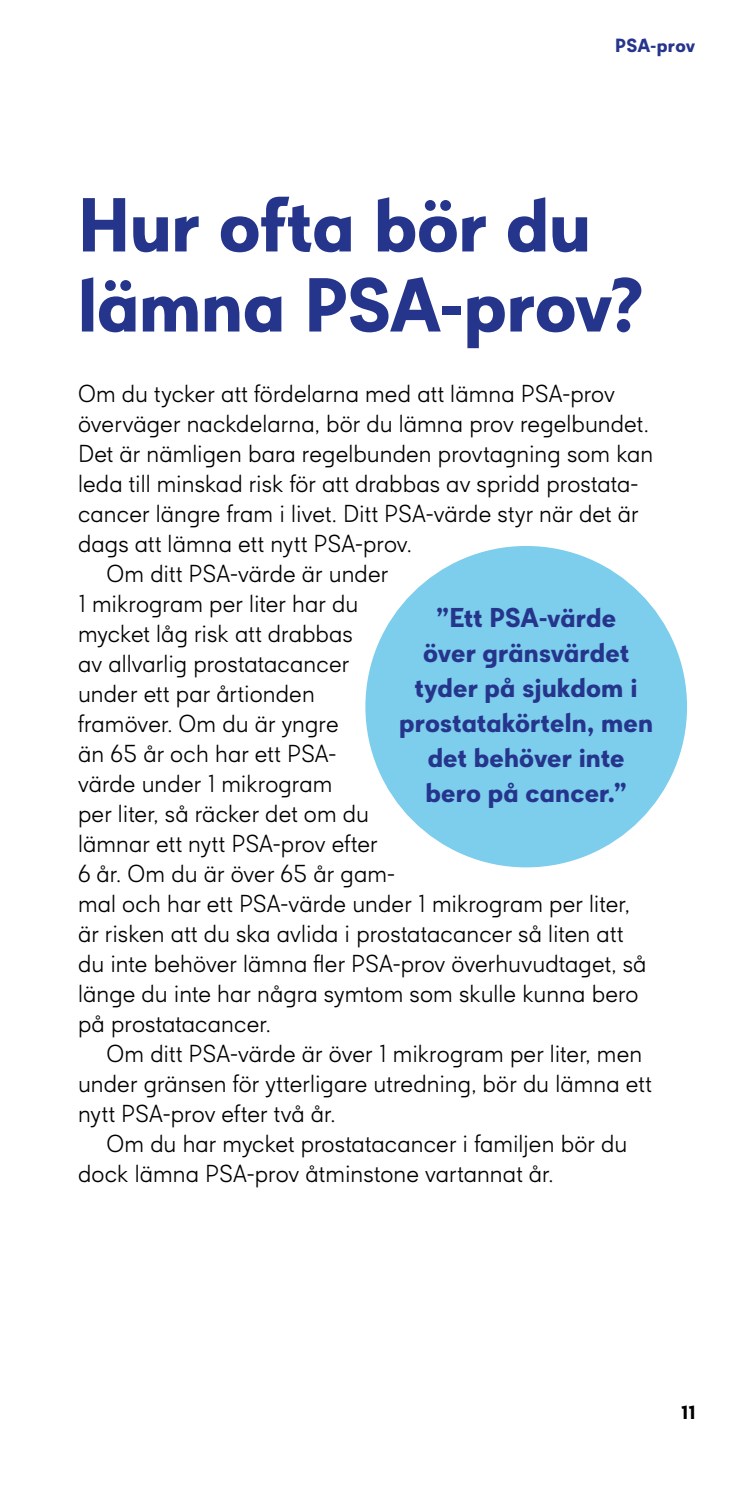
<style>
.page{position:relative;width:745px;height:1489px;background:#fff}
.page>*{position:absolute;margin:0;border:0;box-sizing:border-box;transform-origin:0 0}
.t1{font:700 70px/80px "Cancerfonden Sans";letter-spacing:-.005em;color:#26358c}
.t2{font:700 25px/35px "Cancerfonden Sans";letter-spacing:.005em;color:#26358c;text-align:center}
.t3{font:300 22.5px "Cancerfonden Sans";letter-spacing:.005em;color:#000}
.t4{font:700 17.5px "Cancerfonden Sans";letter-spacing:.015em;color:#26358c}
.t5{font:700 17.5px "Cancerfonden Sans";color:#000}
</style>
<div class="page">
<div style="left:365px;top:546px;width:321px;height:321px;background:#7dcdec;border-radius:50%"></div>
<p class="t4" style="left:614px;top:34px;width:82px">PSA-prov</p>
<h1 class="t1" style="left:78px;top:185px;width:566px">Hur ofta bör du lämna PSA-prov?</h1>
<p class="t3" style="left:78px;top:379px;width:538px">Om du tycker att fördelarna med att lämna PSA-prov</p>
<p class="t3" style="left:78px;top:409px;width:572px">överväger nackdelarna, bör du lämna prov regelbundet.</p>
<p class="t3" style="left:78px;top:439px;width:576px">Det är nämligen bara regelbunden provtagning som kan</p>
<p class="t3" style="left:78px;top:469px;width:561px">leda till minskad risk för att drabbas av spridd prostata-</p>
<p class="t3" style="left:78px;top:498px;width:561px">cancer längre fram i livet. Ditt PSA-värde styr när det är</p>
<p class="t3" style="left:78px;top:528px;width:335px">dags att lämna ett nytt PSA-prov.</p>
<p class="t3" style="left:106px;top:558px;width:283px">Om ditt PSA-värde är under</p>
<p class="t3" style="left:78px;top:588px;width:281px">1 mikrogram per liter har du</p>
<p class="t3" style="left:78px;top:618px;width:276px">mycket låg risk att drabbas</p>
<p class="t3" style="left:78px;top:648px;width:272px">av allvarlig prostatacancer</p>
<p class="t3" style="left:78px;top:678px;width:238px">under ett par årtionden</p>
<p class="t3" style="left:78px;top:708px;width:262px">framöver. Om du är yngre</p>
<p class="t3" style="left:78px;top:738px;width:260px">än 65 år och har ett PSA-</p>
<p class="t3" style="left:78px;top:768px;width:256px">värde under 1 mikrogram</p>
<p class="t3" style="left:78px;top:798px;width:292px">per liter, så räcker det om du</p>
<p class="t3" style="left:78px;top:828px;width:301px">lämnar ett nytt PSA-prov efter</p>
<p class="t3" style="left:78px;top:858px;width:318px">6 år. Om du är över 65 år gam-</p>
<p class="t3" style="left:78px;top:888px;width:553px">mal och har ett PSA-värde under 1 mikrogram per liter,</p>
<p class="t3" style="left:78px;top:918px;width:546px">är risken att du ska avlida i prostatacancer så liten att</p>
<p class="t3" style="left:78px;top:948px;width:569px">du inte behöver lämna fler PSA-prov överhuvudtaget, så</p>
<p class="t3" style="left:78px;top:978px;width:561px">länge du inte har några symtom som skulle kunna bero</p>
<p class="t3" style="left:78px;top:1008px;width:194px">på prostatacancer.</p>
<p class="t3" style="left:106px;top:1038px;width:537px">Om ditt PSA-värde är över 1 mikrogram per liter, men</p>
<p class="t3" style="left:78px;top:1068px;width:575px">under gränsen för ytterligare utredning, bör du lämna ett</p>
<p class="t3" style="left:78px;top:1098px;width:259px">nytt PSA-prov efter två år.</p>
<p class="t3" style="left:106px;top:1128px;width:522px">Om du har mycket prostatacancer i familjen bör du</p>
<p class="t3" style="left:78px;top:1158px;width:476px">dock lämna PSA-prov åtminstone vartannat år.</p>
<p class="t2" style="left:399px;top:600px;width:255px">”Ett PSA-värde<br>över gränsvärdet tyder på sjukdom i prostatakörteln, men det behöver inte bero på cancer.”</p>
<p class="t5" style="left:680px;top:1400px;width:16px">11</p>
</div>
